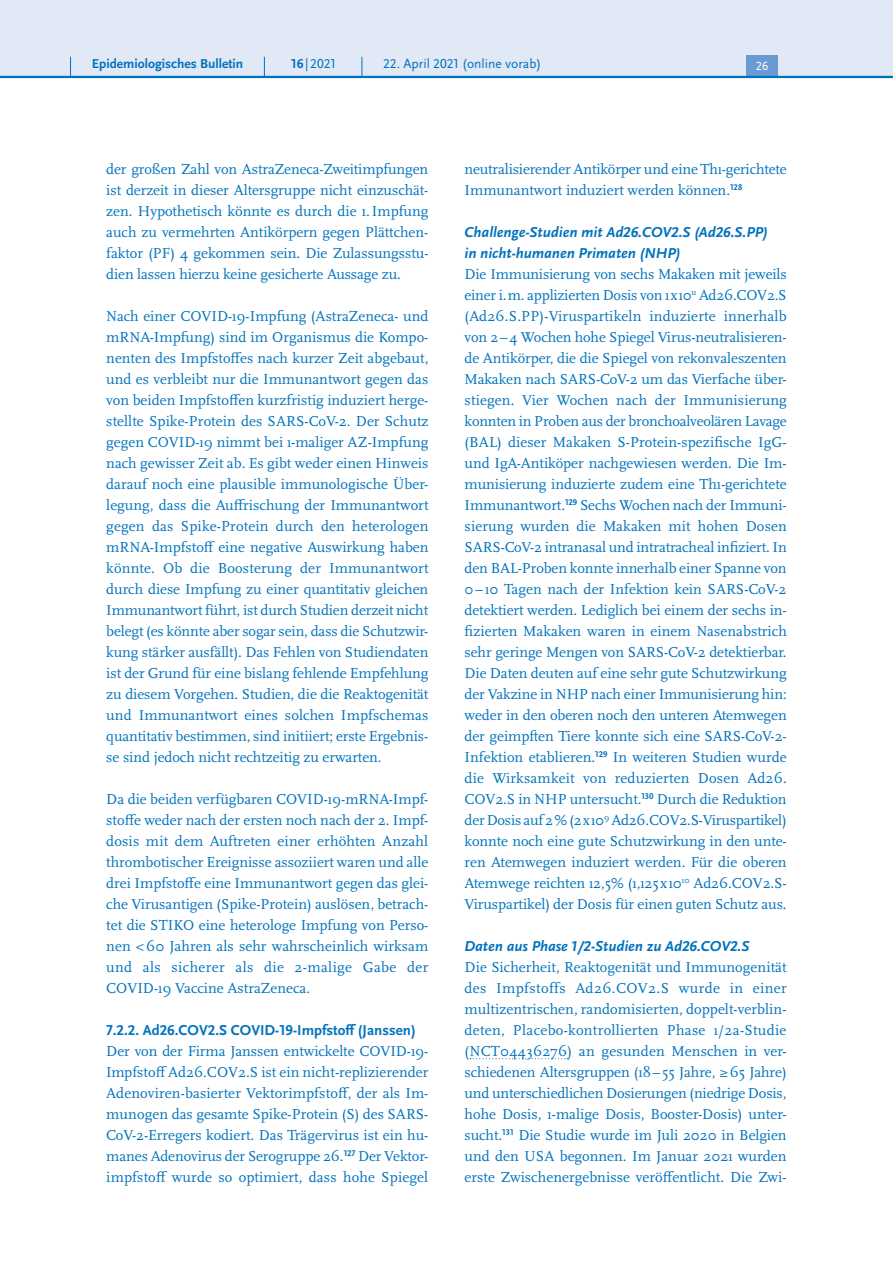
<style>
.page{position:relative;width:893px;height:1263px;background:#fff}
.page>*{position:absolute;margin:0;border:0;box-sizing:border-box;transform-origin:0 0}
.P_-_Fließtext{font:15px/21px "Scala Pro";letter-spacing:-.005em;color:#0072bc;text-align:justify}
.t1{font:italic 700 15px/21px "Scala Sans Pro";color:#0072bc}
.t2{font:700 15px "Scala Sans Pro";color:#0072bc}
.t3{font:13.5px "Scala Sans Pro";color:#0072bc}
.t4{font:700 13.5px "Scala Sans Pro";color:#0072bc}
.t5{font:12.45px "Scala Sans Pro";color:#fff}
.s1{font-weight:700}
</style>
<div class="page">
<svg style="left:470px;top:1058px;width:98px;height:1px"></svg>
<div style="left:0;top:0;width:893px;height:77px;background:#e1e8f6"></div>
<div style="left:746px;top:55px;width:32px;height:21px;background:#679bd2"></div>
<hr style="left:0;top:76px;width:893px;height:2px;background:#0072bc">
<svg style="left:70px;top:57px;width:1px;height:19px"></svg>
<svg style="left:264px;top:57px;width:1px;height:19px"></svg>
<svg style="left:362px;top:57px;width:1px;height:19px"></svg>
<p class="t4" style="left:92px;top:55px;width:153px">Epidemiologisches Bulletin</p>
<p class="t3" style="left:291px;top:55px;width:46px"><span class="s1">16</span>|2021</p>
<p class="t3" style="left:383px;top:55px;width:160px">22. April 2021 (online vorab)</p>
<p class="t5" style="left:756px;top:59px;width:14px">26</p>
<p class="P_-_Fließtext" style="left:106px;top:158px;width:324px">der großen Zahl von AstraZeneca-Zweitimpfungen ist derzeit in dieser Altersgruppe nicht einzuschät&shy;zen. Hypothetisch könnte es durch die 1.Impfung auch zu vermehrten Antikörpern gegen Plättchen&shy;faktor (PF) 4 gekommen sein. Die Zulassungsstu&shy;dien lassen hierzu keine gesicherte Aussage zu.</p>
<p class="P_-_Fließtext" style="left:106px;top:305px;width:324px">Nach einer COVID-19-Impfung (AstraZeneca- und mRNA-Impfung) sind im Organismus die Kompo&shy;nenten des Impfstoffes nach kurzer Zeit abgebaut, und es verbleibt nur die Immunantwort gegen das von beiden Impfstoffen kurzfristig induziert herge&shy;stellte Spike-Protein des SARS-CoV-2. Der Schutz gegen COVID-19 nimmt bei 1-maliger AZ-Impfung nach gewisser Zeit ab. Es gibt weder einen Hinweis darauf noch eine plausible immunologische Über&shy;legung, dass die Auffrischung der Immunantwort gegen das Spike-Protein durch den heterologen mRNA-Impfstoff eine negative Auswirkung haben könnte. Ob die Boosterung der Immunantwort durch diese Impfung zu einer quantitativ gleichen Immunantwort führt, ist durch Studien derzeit nicht belegt (es könnte aber sogar sein, dass die Schutzwir&shy;kung stärker ausfällt). Das Fehlen von Studiendaten ist der Grund für eine bislang fehlende Empfehlung zu diesem Vorgehen. Studien, die die Reaktogenität und Immunantwort eines solchen Impfschemas quantitativ bestimmen, sind initiiert; erste Ergebnis&shy;se sind jedoch nicht rechtzeitig zu erwarten.</p>
<p class="P_-_Fließtext" style="left:106px;top:788px;width:324px">Da die beiden verfügbaren COVID-19-mRNA-Impf&shy;stoffe weder nach der ersten noch nach der 2. Impf&shy;dosis mit dem Auftreten einer erhöhten Anzahl thrombotischer Ereignisse assoziiert waren und alle drei Impfstoffe eine Immunantwort gegen das glei&shy;che Virusantigen (Spike-Protein) auslösen, betrach&shy;tet die STIKO eine heterologe Impfung von Perso&shy;nen &lt;60 Jahren als sehr wahrscheinlich wirksam und als sicherer als die 2-malige Gabe der COVID-19 Vaccine AstraZeneca.</p>
<h5 class="t2" style="left:106px;top:1021px;width:311px">7.2.2. Ad26.COV2.S COVID-19-Impfstoff (Janssen)</h5>
<p class="P_-_Fließtext" style="left:106px;top:1040px;width:324px">Der von der Firma Janssen entwickelte COVID-19- Impfstoff Ad26.COV2.S ist ein nicht-replizierender Adenoviren-basierter Vektorimpfstoff, der als Im&shy;munogen das gesamte Spike-Protein (S) des SARS-CoV-2-Erregers kodiert. Das Trägervirus ist ein hu&shy;manes Adenovirus der Serogruppe 26.<sup>127</sup> Der Vektor&shy;impfstoff wurde so optimiert, dass hohe Spiegel</p>
<p class="P_-_Fließtext" style="left:465px;top:158px;width:324px">neutralisierender Antikörper und eine Th1-gerichtete<br>Immunantwort induziert werden können.<sup>128</sup></p>
<h6 class="t1" style="left:465px;top:221px;width:305px">Challenge-Studien mit Ad26.COV2.S (Ad26.S.PP) in nicht-humanen Primaten (NHP)</h6>
<p class="P_-_Fließtext" style="left:465px;top:263px;width:324px">Die Immunisierung von sechs Makaken mit jeweils einer i.m. applizierten Dosis von 1x10<sup>11</sup> Ad26.COV2.S (Ad26.S.PP)-Viruspartikeln induzierte innerhalb von 2–4 Wochen hohe Spiegel Virus-neutralisieren&shy;de Antikörper, die die Spiegel von rekonvaleszenten Makaken nach SARS-CoV-2 um das Vierfache über&shy;stiegen. Vier Wochen nach der Immunisierung konnten in Proben aus der bronchoalveolären Lavage (BAL) dieser Makaken S-Protein-spezifische IgG&shy;und IgA-Antiköper nachgewiesen werden. Die Im&shy;munisierung induzierte zudem eine Th1-gerichtete Immunantwort.<sup>129</sup> Sechs Wochen nach der Immuni&shy;sierung wurden die Makaken mit hohen Dosen SARS-CoV-2 intranasal und intratracheal infiziert. In den BAL-Proben konnte innerhalb einer Spanne von 0– 10 Tagen nach der Infektion kein SARS-CoV-2 detektiert werden. Lediglich bei einem der sechs in&shy;fizierten Makaken waren in einem Nasenabstrich sehr geringe Mengen von SARS-CoV-2 detektierbar.<br>Die Daten deuten auf eine sehr gute Schutzwirkung der Vakzine in NHP nach einer Immunisierung hin: weder in den oberen noch den unteren Atemwegen der geimpften Tiere konnte sich eine SARS-CoV-2- Infektion etablieren.<sup>129</sup> In weiteren Studien wurde die Wirksamkeit von reduzierten Dosen Ad26.<br>COV2.S in NHP untersucht.<sup>130</sup> Durch die Reduktion der Dosis auf 2% (2x10<sup>9</sup> Ad26.COV2.S-Viruspartikel) konnte noch eine gute Schutzwirkung in den unte&shy;ren Atemwegen induziert werden. Für die oberen Atemwege reichten 12,5% (1,125 x 10<sup>10</sup> Ad26.COV2.S-Viruspartikel) der Dosis für einen guten Schutz aus.</p>
<h6 class="t1" style="left:465px;top:935px;width:286px">Daten aus Phase 1/2-Studien zu Ad26.COV2.S</h6>
<p class="P_-_Fließtext" style="left:465px;top:956px;width:324px">Die Sicherheit, Reaktogenität und Immunogenität des Impfstoffs Ad26.COV2.S wurde in einer multizentrischen, randomisierten, doppelt-verblin&shy;deten, Placebo-kontrollierten Phase 1/2a-Studie (NCT04436276) an gesunden Menschen in ver&shy;schiedenen Altersgruppen (18–55 Jahre, ≥65 Jahre) und unterschiedlichen Dosierungen (niedrige Dosis, hohe Dosis, 1-malige Dosis, Booster-Dosis) unter&shy;sucht.<sup>131</sup> Die Studie wurde im Juli 2020 in Belgien und den USA begonnen. Im Januar 2021 wurden erste Zwischenergebnisse veröffentlicht. Die Zwi-</p>
</div>
